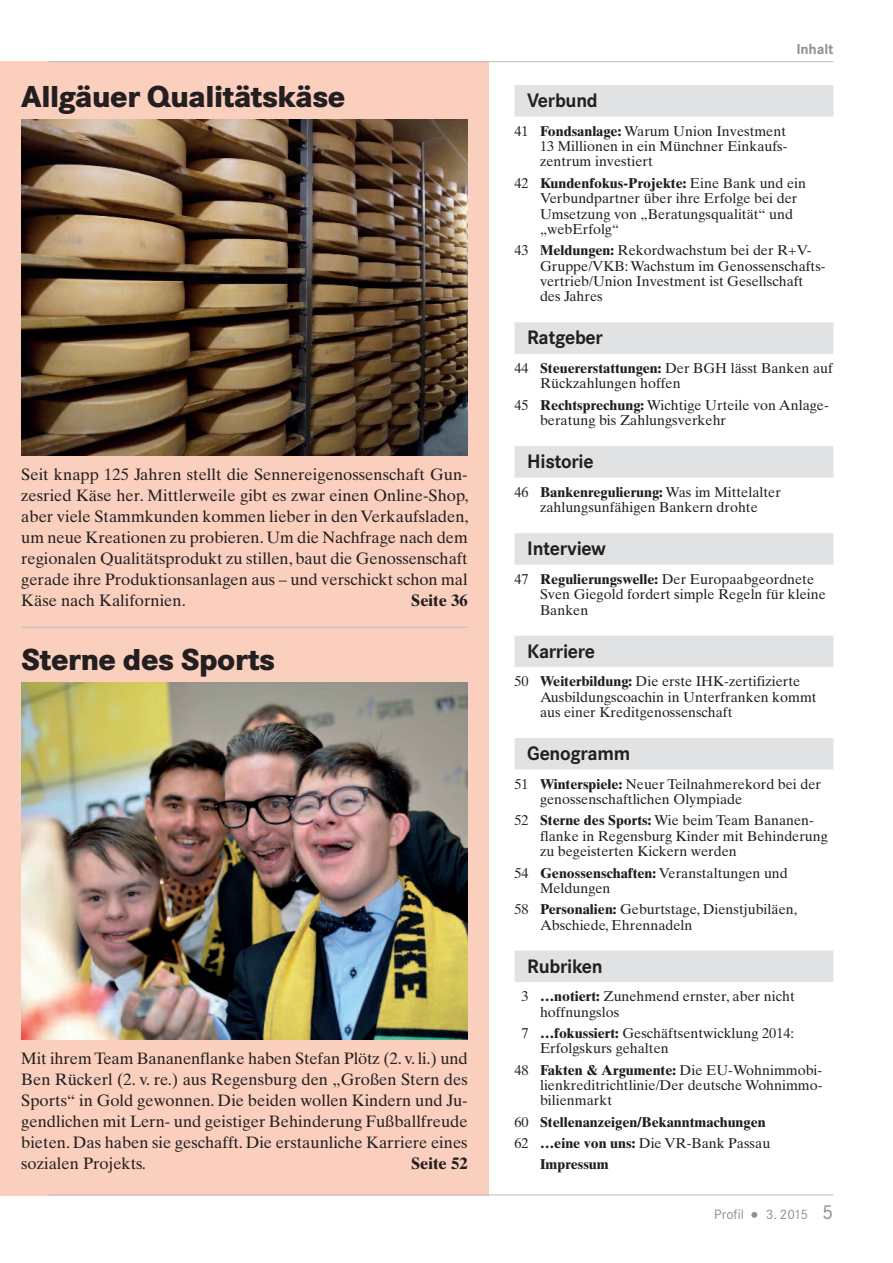
<style>
.page{position:relative;width:893px;height:1263px;background:#fff}
.page>*{position:absolute;margin:0;border:0;box-sizing:border-box;transform-origin:0 0}
.t1{font:800 31.5px "Corporate S";letter-spacing:-.015em;color:#231f20}
.t2{font:700 20.25px "Corporate S";letter-spacing:-.015em;color:#231f20}
.t3{font:16.5px/21px "Times Ten";color:#231f20;text-align:justify}
.t4{font:700 16.5px "Times Ten";color:#231f20}
.t5{font:700 15px "Corporate S";letter-spacing:-.01em;color:#8d8f92}
.t6{font:14.25px/15.5px "Times Ten";color:#231f20}
.t7{font:700 14.25px "Times Ten";color:#231f20}
.t8{font:14.25px "Corporate S";color:#8d8f92}
.s1{font-weight:700}
.s2{font-weight:400}
.s3{font-weight:700;font-size:21px}
.s4{font-size:21px}
</style>
<div class="page">
<div style="left:0;top:61px;width:489px;height:1134px;background:#facfbd"></div>
<hr style="left:49px;top:61px;width:784px;height:1px;background:#bcbdc0">
<hr style="left:49px;top:1194px;width:784px;height:1px;background:#bcbdc0">
<img style="left:21px;top:119px;width:447px;height:336px">
<hr style="left:21px;top:627px;width:447px;height:1px;background:#bcbdc0">
<img style="left:21px;top:682px;width:447px;height:357px">
<div style="left:514px;top:85px;width:319px;height:32px;background:#e1e2e4"></div>
<div style="left:514px;top:322px;width:319px;height:32px;background:#e1e2e4"></div>
<div style="left:514px;top:446px;width:319px;height:32px;background:#e1e2e4"></div>
<div style="left:514px;top:533px;width:319px;height:32px;background:#e1e2e4"></div>
<div style="left:514px;top:636px;width:319px;height:31px;background:#e1e2e4"></div>
<div style="left:514px;top:738px;width:319px;height:31px;background:#e1e2e4"></div>
<div style="left:514px;top:950px;width:319px;height:32px;background:#e1e2e4"></div>
<h1 class="t1" style="left:21px;top:77px;width:326px">Allgäuer Qualitätskäse</h1>
<p class="t3" style="left:21px;top:465px;width:449px">Seit knapp 125 Jahren stellt die Sennereigenossenschaft Gun&shy;zesried Käse her. Mittlerweile gibt es zwar einen Online-Shop, aber viele Stammkunden kommen lieber in den Verkaufsladen, um neue Kreationen zu probieren. Um die Nachfrage nach dem regionalen Qualitätsprodukt zu stillen, baut die Genossenschaft gerade ihre Produktionsanlagen aus – und verschickt schon mal Käse nach Kalifornien.</p>
<p class="t4" style="left:411px;top:594px;width:58px">Seite 36</p>
<h1 class="t1" style="left:21px;top:641px;width:255px">Sterne des Sports</h1>
<p class="t3" style="left:21px;top:1050px;width:448px">Mit ihrem Team Bananenflanke haben Stefan Plötz (2. v. li.) und Ben Rückerl (2. v. re.) aus Regensburg den „Großen Stern des Sports“ in Gold gewonnen. Die beiden wollen Kindern und Ju&shy;gendlichen mit Lern- und geistiger Behinderung Fußballfreude bieten. Das haben sie geschafft. Die erstaunliche Karriere eines sozialen Projekts.</p>
<p class="t4" style="left:411px;top:1158px;width:58px">Seite 52</p>
<p class="t5" style="left:796px;top:40px;width:39px">Inhalt</p>
<h2 class="t2" style="left:527px;top:88px;width:72px">Verbund</h2>
<p class="t6" style="left:540px;top:125px;width:249px;text-align:justify;text-indent:-25px">41 <span class="s1">Fondsanlage:</span> Warum Union Investment 13 Millionen in ein Münchner Einkaufs&shy;zentrum investiert</p>
<p class="t6" style="left:540px;top:177px;width:267px;text-indent:-25px">42 <span class="s1">Kundenfokus-Projekte:</span> Eine Bank und ein Verbundpartner über ihre Erfolge bei der Umsetzung von „Beratungsqualität“ und „webErfolg“</p>
<p class="t6" style="left:540px;top:244px;width:287px;text-indent:-25px">43 <span class="s1">Meldungen:</span> Rekordwachstum bei der R+V-Gruppe/VKB:Wachstum im Genossenschafts&shy;vertrieb/Union Investment ist Gesellschaft des Jahres</p>
<h2 class="t2" style="left:527px;top:325px;width:77px">Ratgeber</h2>
<p class="t6" style="left:540px;top:362px;width:294px;text-indent:-25px">44 <span class="s1">Steuererstattungen:</span> Der BGH lässt Banken auf<br>Rückzahlungen hoffen</p>
<p class="t6" style="left:540px;top:399px;width:290px;text-indent:-26px">45 <span class="s1">Rechtsprechung:</span> Wichtige Urteile von Anlage&shy;beratung bis Zahlungsverkehr</p>
<h2 class="t2" style="left:527px;top:449px;width:68px">Historie</h2>
<p class="t6" style="left:514px;top:486px;width:268px;text-align:center">46 <span class="s1">Bankenregulierung:</span> Was im Mittelalter zahlungsunfähigen Bankern drohte</p>
<h2 class="t2" style="left:527px;top:536px;width:80px">Interview</h2>
<p class="t6" style="left:540px;top:573px;width:287px;text-indent:-25px">47 <span class="s1">Regulierungswelle:</span> Der Europaabgeordnete<br>Sven Giegold fordert simple Regeln für kleine<br>Banken</p>
<h2 class="t2" style="left:527px;top:639px;width:69px">Karriere</h2>
<p class="t6" style="left:540px;top:675px;width:278px;text-indent:-25px">50 <span class="s1">Weiterbildung:</span> Die erste IHK-zertifizierte<br>Ausbildungscoachin in Unterfranken kommt aus einer Kreditgenossenschaft</p>
<h2 class="t2" style="left:527px;top:741px;width:104px">Genogramm</h2>
<p class="t6" style="left:540px;top:778px;width:283px;text-indent:-25px">51 <span class="s1">Winterspiele:</span> Neuer Teilnahmerekord bei der genossenschaftlichen Olympiade</p>
<p class="t6" style="left:540px;top:814px;width:289px;text-indent:-25px">52 <span class="s1">Sterne des Sports:</span> Wie beim Team Bananen&shy;flanke in Regensburg Kinder mit Behinderung zu begeisterten Kickern werden</p>
<p class="t6" style="left:540px;top:866px;width:249px;text-indent:-25px">54 <span class="s1">Genossenschaften:</span> Veranstaltungen und<br>Meldungen</p>
<p class="t6" style="left:540px;top:903px;width:259px;text-indent:-25px">58 <span class="s1">Personalien:</span> Geburtstage, Dienstjubiläen,<br>Abschiede, Ehrennadeln</p>
<h2 class="t2" style="left:527px;top:954px;width:77px">Rubriken</h2>
<p class="t6" style="left:540px;top:990px;width:256px;text-indent:-18px">3 <span class="s1">…notiert:</span> Zunehmend ernster, aber nicht hoffnungslos</p>
<p class="t6" style="left:540px;top:1027px;width:256px;text-indent:-18px">7 <span class="s1">…fokussiert:</span> Geschäftsentwicklung 2014:<br>Erfolgskurs gehalten</p>
<p class="t6" style="left:540px;top:1063px;width:284px;text-align:justify;text-indent:-25px">48 <span class="s1">Fakten &amp; Argumente:</span> Die EU-Wohnimmobi&shy;lienkreditrichtlinie/Der deutsche Wohnimmo&shy;bilienmarkt</p>
<p class="t7" style="left:514px;top:1117px;width:253px"><span class="s2">60</span> Stellenanzeigen/Bekanntmachungen</p>
<p class="t6" style="left:514px;top:1137px;width:257px">62 <span class="s1">…eine von uns:</span> Die VR-Bank Passau</p>
<p class="t7" style="left:540px;top:1159px;width:70px">Impressum</p>
<p class="t8" style="left:714px;top:1206px;width:121px">Profil <span class="s3">•</span> 3. 2015 <span class="s4">5</span></p>
</div>
